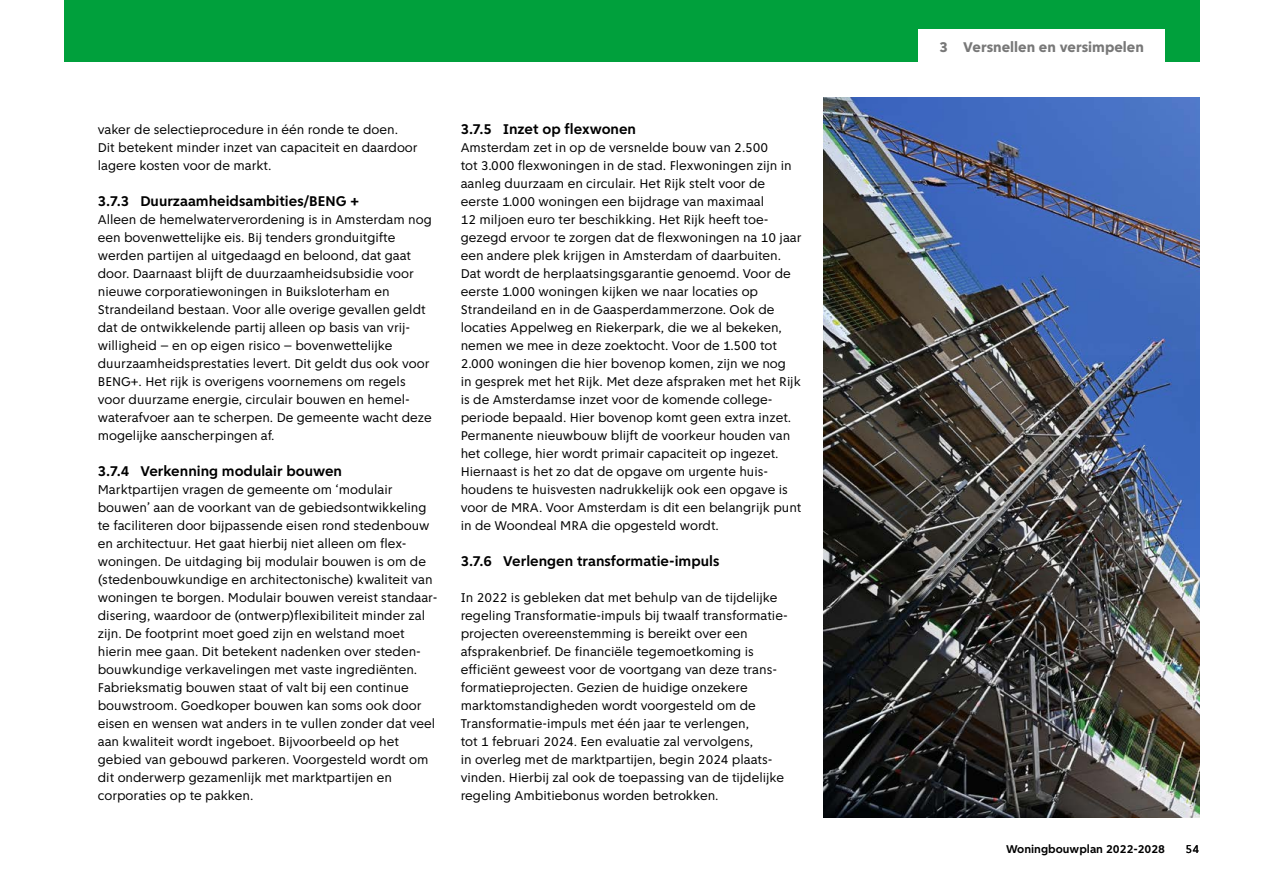
<style>
.page{position:relative;width:1263px;height:893px;background:#fff}
.page>*{position:absolute;margin:0;border:0;box-sizing:border-box;transform-origin:0 0}
.H3_Tussenkopje_subpa{font:700 15px "Amsterdam Sans";color:#000}
.t1{font:800 15px "Amsterdam Sans";color:#787878}
.P_Brood{font:13.5px/18px "Amsterdam Sans";color:#000}
.t2{font:700 12px "Amsterdam Sans";color:#000}
.t3{font:12px "Amsterdam Sans";color:#000}
</style>
<div class="page">
<div style="left:64px;top:0;width:1135px;height:62px;background:#00a03c"></div>
<div style="left:918px;top:30px;width:247px;height:50px;background:#fff"></div>
<img style="left:823px;top:98px;width:376px;height:720px">
<p class="P_Brood" style="left:98px;top:120px;width:321px">vaker de selectieprocedure in één ronde te doen.<br>Dit betekent minder inzet van capaciteit en daardoor lagere kosten voor de markt.</p>
<h3 class="H3_Tussenkopje_subpa" style="left:98px;top:192px;width:263px">3.7.3 Duurzaamheidsambities/BENG +</h3>
<p class="P_Brood" style="left:98px;top:210px;width:336px">Alleen de hemelwaterverordening is in Amsterdam nog een bovenwettelijke eis. Bij tenders gronduitgifte werden partijen al uitgedaagd en beloond, dat gaat door. Daarnaast blijft de duurzaamheidsubsidie voor nieuwe corporatiewoningen in Buiksloterham en Strandeiland bestaan. Voor alle overige gevallen geldt dat de ontwikkelende partij alleen op basis van vrij&shy;willigheid – en op eigen risico – bovenwettelijke duurzaamheidsprestaties levert. Dit geldt dus ook voor BENG+. Het rijk is overigens voornemens om regels voor duurzame energie, circulair bouwen en hemel&shy;waterafvoer aan te scherpen. De gemeente wacht deze mogelijke aanscherpingen af.</p>
<h3 class="H3_Tussenkopje_subpa" style="left:98px;top:462px;width:246px">3.7.4 Verkenning modulair bouwen</h3>
<p class="P_Brood" style="left:98px;top:480px;width:341px">Marktpartijen vragen de gemeente om ‘modulair bouwen’ aan de voorkant van de gebiedsontwikkeling te faciliteren door bijpassende eisen rond stedenbouw en architectuur. Het gaat hierbij niet alleen om flex&shy;woningen. De uitdaging bij modulair bouwen is om de (stedenbouwkundige en architectonische) kwaliteit van woningen te borgen. Modulair bouwen vereist standaar&shy;disering, waardoor de (ontwerp)flexibiliteit minder zal zijn. De footprint moet goed zijn en welstand moet hierin mee gaan. Dit betekent nadenken over steden&shy;bouwkundige verkavelingen met vaste ingrediënten.<br>Fabrieksmatig bouwen staat of valt bij een continue bouwstroom. Goedkoper bouwen kan soms ook door eisen en wensen wat anders in te vullen zonder dat veel aan kwaliteit wordt ingeboet. Bijvoorbeeld op het gebied van gebouwd parkeren. Voorgesteld wordt om dit onderwerp gezamenlijk met marktpartijen en corporaties op te pakken.</p>
<h3 class="H3_Tussenkopje_subpa" style="left:461px;top:120px;width:177px">3.7.5 Inzet op flexwonen</h3>
<p class="P_Brood" style="left:461px;top:138px;width:342px">Amsterdam zet in op de versnelde bouw van 2.500<br>tot 3.000 flexwoningen in de stad. Flexwoningen zijn in aanleg duurzaam en circulair. Het Rijk stelt voor de eerste 1.000 woningen een bijdrage van maximaal<br>12 miljoen euro ter beschikking. Het Rijk heeft toe&shy;gezegd ervoor te zorgen dat de flexwoningen na 10 jaar een andere plek krijgen in Amsterdam of daarbuiten.<br>Dat wordt de herplaatsingsgarantie genoemd. Voor de eerste 1.000 woningen kijken we naar locaties op Strandeiland en in de Gaasperdammerzone. Ook de locaties Appelweg en Riekerpark, die we al bekeken, nemen we mee in deze zoektocht. Voor de 1.500 tot 2.000 woningen die hier bovenop komen, zijn we nog<br>in gesprek met het Rijk. Met deze afspraken met het Rijk is de Amsterdamse inzet voor de komende college&shy;periode bepaald. Hier bovenop komt geen extra inzet.<br>Permanente nieuwbouw blijft de voorkeur houden van het college, hier wordt primair capaciteit op ingezet.<br>Hiernaast is het zo dat de opgave om urgente huis&shy;houdens te huisvesten nadrukkelijk ook een opgave is voor de MRA. Voor Amsterdam is dit een belangrijk punt in de Woondeal MRA die opgesteld wordt.</p>
<h3 class="H3_Tussenkopje_subpa" style="left:461px;top:552px;width:260px">3.7.6 Verlengen transformatie-impuls</h3>
<p class="P_Brood" style="left:461px;top:588px;width:329px">In 2022 is gebleken dat met behulp van de tijdelijke regeling Transformatie-impuls bij twaalf transformatie&shy;projecten overeenstemming is bereikt over een afsprakenbrief. De financiële tegemoetkoming is efficiënt geweest voor de voortgang van deze trans&shy;formatieprojecten. Gezien de huidige onzekere marktomstandigheden wordt voorgesteld om de Transformatie-impuls met één jaar te verlengen,<br>tot 1 februari 2024. Een evaluatie zal vervolgens,<br>in overleg met de marktpartijen, begin 2024 plaats&shy;vinden. Hierbij zal ook de toepassing van de tijdelijke regeling Ambitiebonus worden betrokken.</p>
<p class="t1" style="left:940px;top:38px;width:206px">3 Versnellen en versimpelen</p>
<p class="t2" style="left:1006px;top:842px;width:161px">Woningbouwplan 2022-2028</p>
<p class="t3" style="left:1185px;top:842px;width:15px">54</p>
</div>
